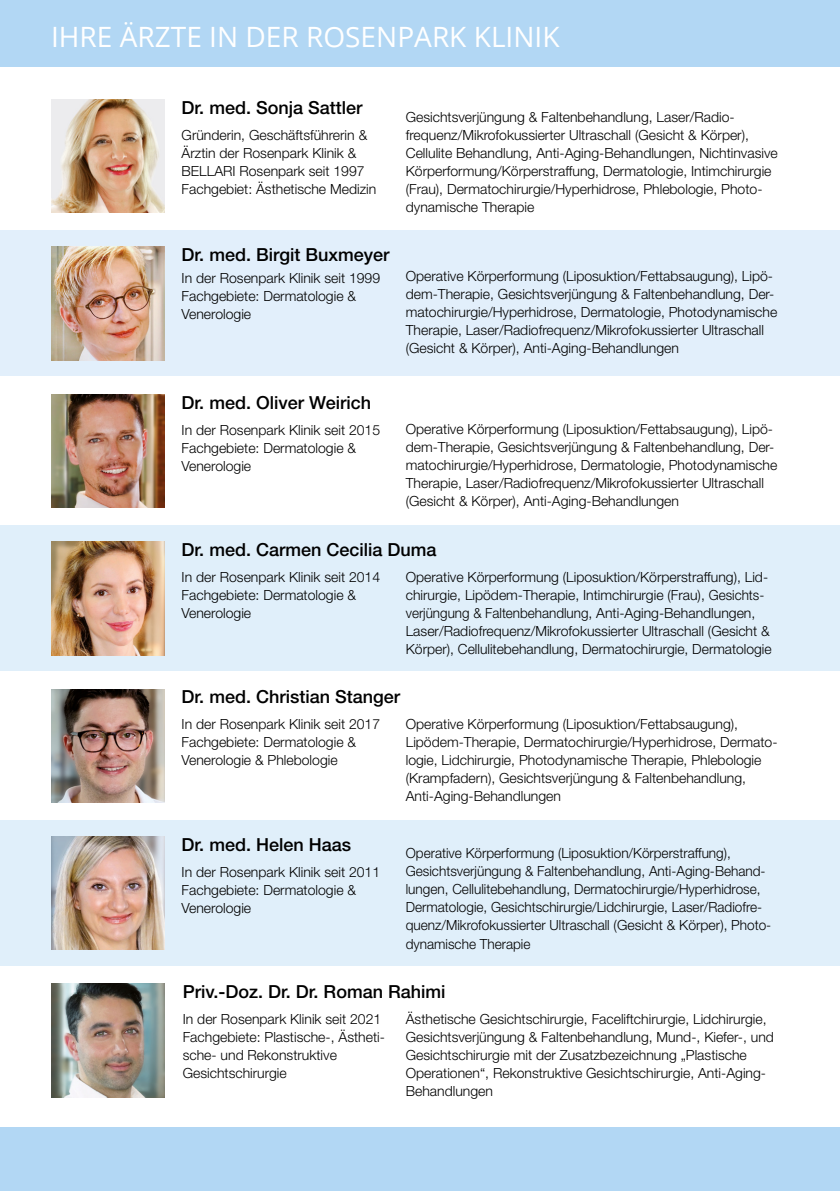
<style>
.page{position:relative;width:840px;height:1191px;background:#fff}
.page>*{position:absolute;margin:0;border:0;box-sizing:border-box;transform-origin:0 0}
.t1{font:28px "Open Sans";color:#fff}
.t2{font:500 18px "Helvetica Neue CE";color:#000}
.t3{font:300 14px/18px "Helvetica Neue CE";color:#000}
</style>
<div class="page">
<div style="left:0;top:0;width:839px;height:67px;background:#b2d7f4"></div>
<div style="left:0;top:1127px;width:839px;height:64px;background:#b2d7f4"></div>
<div style="left:0;top:230px;width:839px;height:145px;background:#e2effb"></div>
<div style="left:0;top:525px;width:839px;height:146px;background:#e0effa"></div>
<img style="left:51px;top:99px;width:113px;height:114px">
<img style="left:51px;top:394px;width:113px;height:113px">
<hr style="left:839px;top:230px;width:1px;height:145px;background:#e3f0fb">
<img style="left:51px;top:689px;width:113px;height:113px">
<hr style="left:839px;top:525px;width:1px;height:146px;background:#b2d7f4">
<hr style="left:839px;top:820px;width:1px;height:146px;background:#b2d7f4">
<img style="left:51px;top:984px;width:113px;height:113px">
<div style="left:0;top:820px;width:839px;height:146px;background:#e0effa"></div>
<img style="left:51px;top:836px;width:113px;height:114px">
<img style="left:51px;top:541px;width:113px;height:114px">
<img style="left:51px;top:247px;width:113px;height:113px">
<h1 class="t1" style="left:51px;top:18px;width:509px">IHRE ÄRZTE IN DER ROSENPARK KLINIK</h1>
<p class="t2" style="left:181px;top:96px;width:182px">Dr. med. Sonja Sattler</p>
<p class="t3" style="left:181px;top:126px;width:196px">Gründerin, Geschäftsführerin &amp;<br>Ärztin der Rosenpark Klinik &amp;<br>BELLARI Rosenpark seit 1997<br>Fachgebiet: Ästhetische Medizin</p>
<p class="t3" style="left:405px;top:107px;width:373px">Gesichtsverjüngung &amp; Faltenbehandlung, Laser/Radio&shy;frequenz/Mikrofokussierter Ultraschall (Gesicht &amp; Körper), Cellulite Behandlung, Anti-Aging-Behandlungen, Nichtinvasive Körperformung/Körperstraffung, Dermatologie, Intimchirurgie (Frau), Dermatochirurgie/Hyperhidrose, Phlebologie, Photo&shy;dynamische Therapie</p>
<p class="t2" style="left:181px;top:244px;width:209px">Dr. med. Birgit Buxmeyer</p>
<p class="t3" style="left:181px;top:269px;width:200px">In der Rosenpark Klinik seit 1999<br>Fachgebiete: Dermatologie &amp;<br>Venerologie</p>
<p class="t3" style="left:405px;top:267px;width:373px">Operative Körperformung (Liposuktion/Fettabsaugung), Lipö&shy;dem-Therapie, Gesichtsverjüngung &amp; Faltenbehandlung, Der&shy;matochirurgie/Hyperhidrose, Dermatologie, Photodynamische Therapie, Laser/Radiofrequenz/Mikrofokussierter Ultraschall (Gesicht &amp; Körper), Anti-Aging-Behandlungen</p>
<p class="t2" style="left:181px;top:391px;width:191px">Dr. med. Oliver Weirich</p>
<p class="t3" style="left:181px;top:420px;width:200px">In der Rosenpark Klinik seit 2015<br>Fachgebiete: Dermatologie &amp;<br>Venerologie</p>
<p class="t3" style="left:405px;top:420px;width:373px">Operative Körperformung (Liposuktion/Fettabsaugung), Lipö&shy;dem-Therapie, Gesichtsverjüngung &amp; Faltenbehandlung, Der&shy;matochirurgie/Hyperhidrose, Dermatologie, Photodynamische Therapie, Laser/Radiofrequenz/Mikrofokussierter Ultraschall (Gesicht &amp; Körper), Anti-Aging-Behandlungen</p>
<p class="t2" style="left:181px;top:538px;width:256px">Dr. med. Carmen Cecilia Duma</p>
<p class="t3" style="left:181px;top:568px;width:200px">In der Rosenpark Klinik seit 2014<br>Fachgebiete: Dermatologie &amp;<br>Venerologie</p>
<p class="t3" style="left:405px;top:568px;width:367px">Operative Körperformung (Liposuktion/Körperstraffung), Lid&shy;chirurgie, Lipödem-Therapie, Intimchirurgie (Frau), Gesichts&shy;verjüngung &amp; Faltenbehandlung, Anti-Aging-Behandlungen, Laser/Radiofrequenz/Mikrofokussierter Ultraschall (Gesicht &amp; Körper), Cellulitebehandlung, Dermatochirurgie, Dermatologie</p>
<p class="t2" style="left:181px;top:686px;width:220px">Dr. med. Christian Stanger</p>
<p class="t3" style="left:181px;top:715px;width:200px">In der Rosenpark Klinik seit 2017<br>Fachgebiete: Dermatologie &amp;<br>Venerologie &amp; Phlebologie</p>
<p class="t3" style="left:405px;top:715px;width:373px">Operative Körperformung (Liposuktion/Fettabsaugung), Lipödem-Therapie, Dermatochirurgie/Hyperhidrose, Dermato&shy;logie, Lidchirurgie, Photodynamische Therapie, Phlebologie (Krampfadern), Gesichtsverjüngung &amp; Faltenbehandlung, Anti-Aging-Behandlungen</p>
<p class="t2" style="left:181px;top:833px;width:171px">Dr. med. Helen Haas</p>
<p class="t3" style="left:181px;top:863px;width:200px">In der Rosenpark Klinik seit 2011<br>Fachgebiete: Dermatologie &amp;<br>Venerologie</p>
<p class="t3" style="left:405px;top:844px;width:367px">Operative Körperformung (Liposuktion/Körperstraffung), Gesichtsverjüngung &amp; Faltenbehandlung, Anti-Aging-Behand&shy;lungen, Cellulitebehandlung, Dermatochirurgie/Hyperhidrose, Dermatologie, Gesichtschirurgie/Lidchirurgie, Laser/Radiofre&shy;quenz/Mikrofokussierter Ultraschall (Gesicht &amp; Körper), Photo&shy;dynamische Therapie</p>
<p class="t2" style="left:183px;top:980px;width:264px">Priv.-Doz. Dr. Dr. Roman Rahimi</p>
<p class="t3" style="left:183px;top:1010px;width:203px">In der Rosenpark Klinik seit 2021<br>Fachgebiete: Plastische-, Ästheti&shy;sche- und Rekonstruktive<br>Gesichtschirurgie</p>
<p class="t3" style="left:405px;top:1010px;width:369px">Ästhetische Gesichtschirurgie, Faceliftchirurgie, Lidchirurgie, Gesichtsverjüngung &amp; Faltenbehandlung, Mund-, Kiefer-, und Gesichtschirurgie mit der Zusatzbezeichnung „Plastische Operationen“, Rekonstruktive Gesichtschirurgie, Anti-Aging-Behandlungen</p>
</div>
